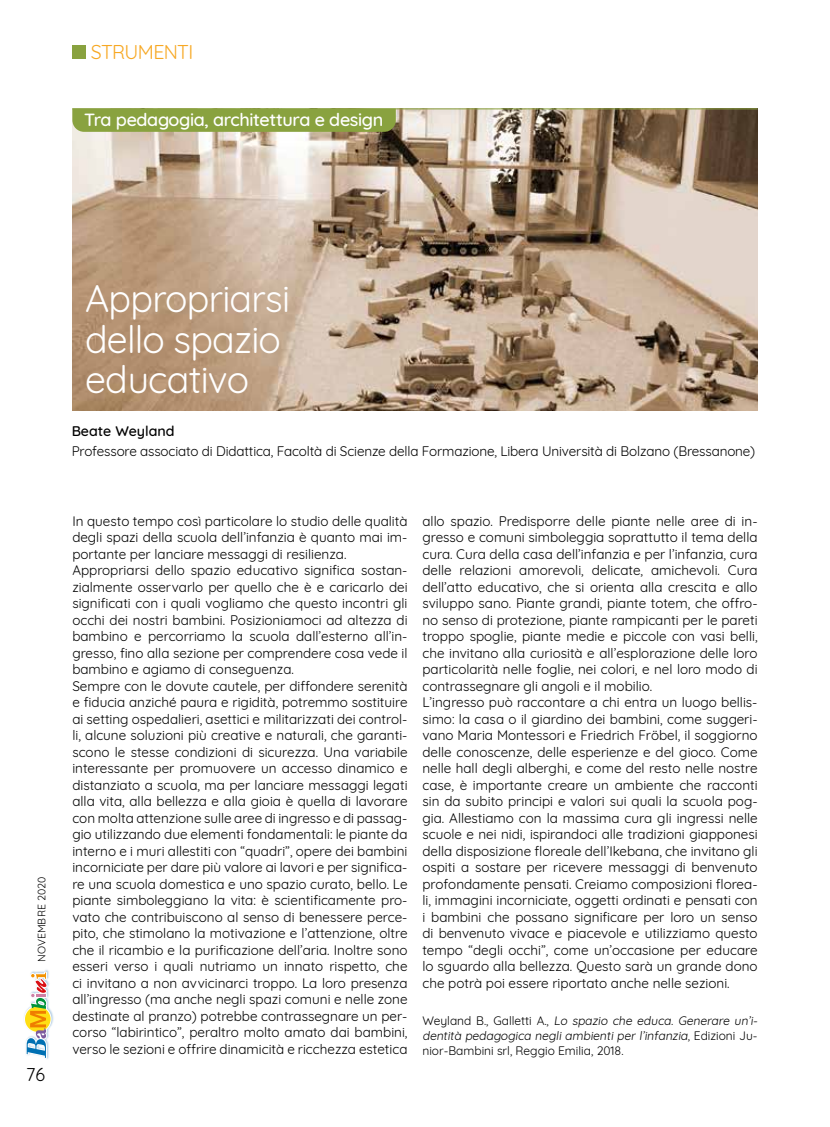
<style>
.page{position:relative;width:830px;height:1127px;background:#fff}
.page>*{position:absolute;margin:0;border:0;box-sizing:border-box;transform-origin:0 0}
.t1{font:37.5px/40.5px "Quicksand";letter-spacing:-.02em;color:#fff}
.t2{font:19.5px "Quicksand";letter-spacing:-.035em;color:#f7a823}
.t3{font:500 18px "Quicksand";letter-spacing:-.02em;color:#fff}
.t4{font:18px "Quicksand";color:#000}
.t5{font:500 14.25px "Quicksand";color:#000}
.t6{font:13.5px/16.5px "Quicksand";color:#000}
.t7{font:12px/15px "Quicksand";color:#000}
.t8{font:10.5px "Quicksand";letter-spacing:.005em;color:#000}
</style>
<div class="page">
<div style="left:72px;top:45px;width:13px;height:14px;background:#89a23f"></div>
<img style="left:45px;top:970px;width:9px;height:56px">
<svg style="left:24px;top:971px;width:27px;height:88px"></svg>
<img style="left:72px;top:109px;width:685px;height:301px">
<hr style="left:72px;top:108px;width:685px;height:1px;background:#89a23f">
<svg style="left:72px;top:108px;width:323px;height:24px;background:#8aa241"></svg>
<h2 class="t2" style="left:91px;top:37px;width:104px">STRUMENTI</h2>
<h3 class="t3" style="left:84px;top:105px;width:301px">Tra pedagogia, architettura e design</h3>
<p class="t8" style="left:33px;top:962px;width:87px;rotate:-90deg">NOVEMBRE 2020</p>
<h3 class="t4" style="left:26px;top:1060px;width:20px">76</h3>
<h1 class="t1" style="left:85px;top:275px;width:206px">Appropriarsi dello spazio educativo</h1>
<p class="t5" style="left:72px;top:419px;width:104px">Beate Weyland</p>
<p class="t6" style="left:72px;top:442px;width:684px">Professore associato di Didattica, Facoltà di Scienze della Formazione, Libera Università di Bolzano (Bressanone)</p>
<p class="t6" style="left:72px;top:511px;width:336px">In questo tempo così particolare lo studio delle qualità degli spazi della scuola dell’infanzia è quanto mai im&shy;portante per lanciare messaggi di resilienza.<br>Appropriarsi dello spazio educativo significa sostan&shy;zialmente osservarlo per quello che è e caricarlo dei significati con i quali vogliamo che questo incontri gli occhi dei nostri bambini. Posizioniamoci ad altezza di bambino e percorriamo la scuola dall’esterno all’in&shy;gresso, fino alla sezione per comprendere cosa vede il bambino e agiamo di conseguenza.<br>Sempre con le dovute cautele, per diffondere serenità e fiducia anziché paura e rigidità, potremmo sostituire ai setting ospedalieri, asettici e militarizzati dei control&shy;li, alcune soluzioni più creative e naturali, che garanti&shy;scono le stesse condizioni di sicurezza. Una variabile interessante per promuovere un accesso dinamico e distanziato a scuola, ma per lanciare messaggi legati alla vita, alla bellezza e alla gioia è quella di lavorare con molta attenzione sulle aree di ingresso e di passag&shy;gio utilizzando due elementi fondamentali: le piante da interno e i muri allestiti con “quadri”, opere dei bambini incorniciate per dare più valore ai lavori e per significa&shy;re una scuola domestica e uno spazio curato, bello. Le piante simboleggiano la vita: è scientificamente pro&shy;vato che contribuiscono al senso di benessere perce&shy;pito, che stimolano la motivazione e l’attenzione, oltre che il ricambio e la purificazione dell’aria. Inoltre sono esseri verso i quali nutriamo un innato rispetto, che ci invitano a non avvicinarci troppo. La loro presenza all’ingresso (ma anche negli spazi comuni e nelle zone destinate al pranzo) potrebbe contrassegnare un per&shy;corso “labirintico”, peraltro molto amato dai bambini, verso le sezioni e offrire dinamicità e ricchezza estetica</p>
<p class="t6" style="left:422px;top:511px;width:336px">allo spazio. Predisporre delle piante nelle aree di in&shy;gresso e comuni simboleggia soprattutto il tema della cura. Cura della casa dell’infanzia e per l’infanzia, cura delle relazioni amorevoli, delicate, amichevoli. Cura dell’atto educativo, che si orienta alla crescita e allo sviluppo sano. Piante grandi, piante totem, che offro&shy;no senso di protezione, piante rampicanti per le pareti troppo spoglie, piante medie e piccole con vasi belli, che invitano alla curiosità e all’esplorazione delle loro particolarità nelle foglie, nei colori, e nel loro modo di contrassegnare gli angoli e il mobilio.<br>L’ingresso può raccontare a chi entra un luogo bellis&shy;simo: la casa o il giardino dei bambini, come suggeri&shy;vano Maria Montessori e Friedrich Fröbel, il soggiorno delle conoscenze, delle esperienze e del gioco. Come nelle hall degli alberghi, e come del resto nelle nostre case, è importante creare un ambiente che racconti sin da subito principi e valori sui quali la scuola pog&shy;gia. Allestiamo con la massima cura gli ingressi nelle scuole e nei nidi, ispirandoci alle tradizioni giapponesi della disposizione floreale dell’Ikebana, che invitano gli ospiti a sostare per ricevere messaggi di benvenuto profondamente pensati. Creiamo composizioni florea&shy;li, immagini incorniciate, oggetti ordinati e pensati con i bambini che possano significare per loro un senso di benvenuto vivace e piacevole e utilizziamo questo tempo “degli occhi”, come un’occasione per educare lo sguardo alla bellezza. Questo sarà un grande dono che potrà poi essere riportato anche nelle sezioni.</p>
<p class="t7" style="left:422px;top:1012px;width:339px">We y l a n d B ., G a l l ett i A., Lo spazio che educa. Generare un’i&shy;dentità pedagogica negli ambienti per l’infanzia, E d i z i o n i J u - nior-Bambini srl, Reggio Emilia, 2018.</p>
</div>
